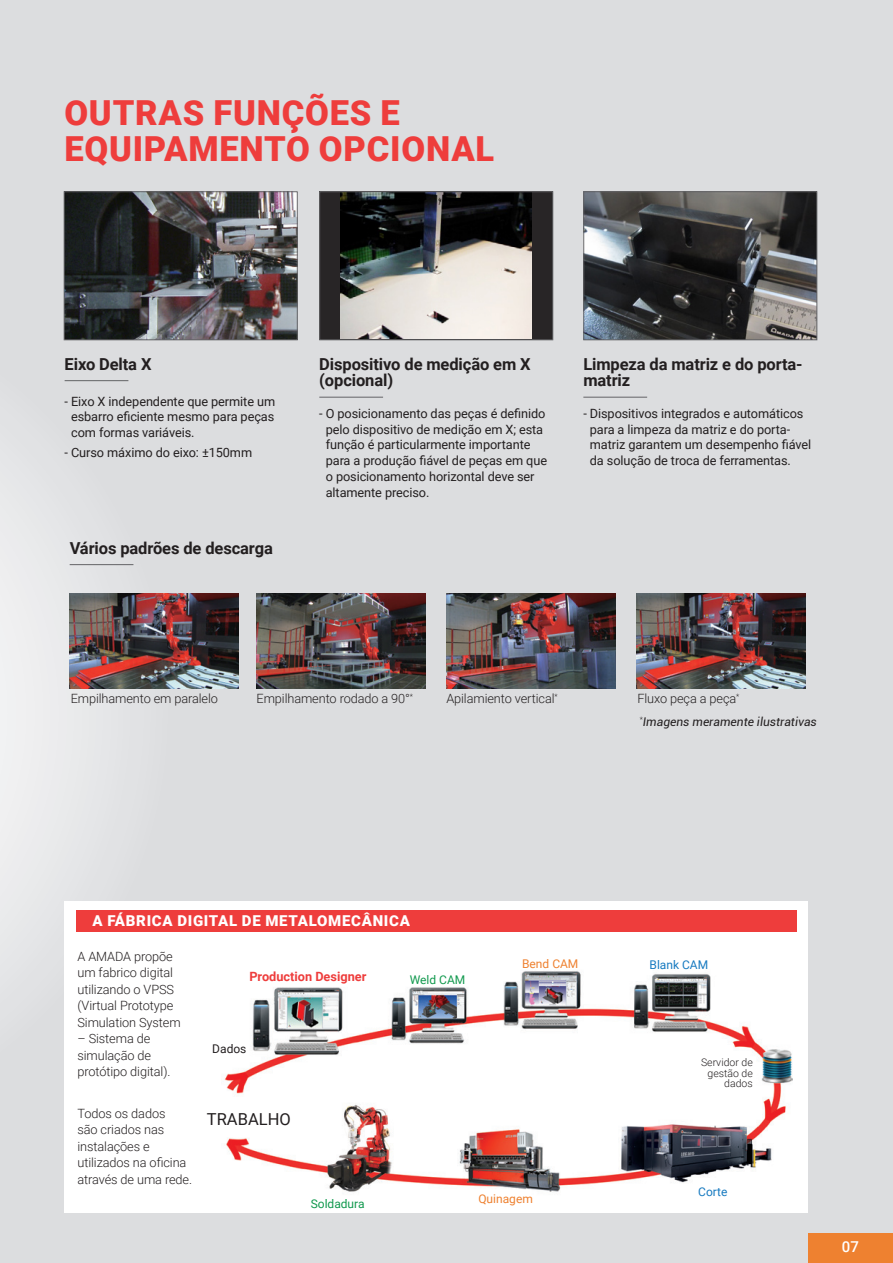
<style>
.page{position:relative;width:893px;height:1263px;background:#dcdddf}
.page>*{position:absolute;margin:0;border:0;box-sizing:border-box;transform-origin:0 0}
.t1{font:900 34.5px/36px "Roboto";letter-spacing:.025em;color:#ee3d3c}
.t2{font:700 16.5px/16.5px "Roboto";letter-spacing:-.005em;color:#231f20}
.t3{font:16.5px "Roboto";color:#231f20}
.t4{font:900 15px "Roboto";letter-spacing:.05em;color:#fff}
.t5{font:500 15px "Roboto";color:#fff}
.t6{font:12.75px/15.8px "Roboto";letter-spacing:-.01em;color:#231f20}
.t7{font:300 12.75px/16.5px "Roboto";letter-spacing:-.005em;color:#231f20}
.t8{font:700 12.75px "Roboto";color:#ee3d3c}
.t9{font:italic 12px "Roboto";color:#231f20}
.t10{font:12px "Roboto";color:#11994e}
.t11{font:12px "Roboto";color:#ee8130}
.t12{font:12px "Roboto";color:#177ac0}
.t13{font:12px "Roboto";color:#231f20}
.t14{font:300 10.5px/10.5px "Roboto";color:#231f20;text-align:right}
</style>
<div class="page">
<svg style="left:0;top:279px;width:176px;height:677px"></svg>
<div style="left:808px;top:1233px;width:85px;height:30px;background:#ee8130"></div>
<hr style="left:65px;top:380px;width:63px;height:1px;background:#636366">
<hr style="left:319px;top:397px;width:64px;height:1px;background:#636366">
<hr style="left:70px;top:564px;width:63px;height:1px;background:#636366">
<img style="left:66px;top:193px;width:230px;height:145px">
<div style="left:64px;top:191px;width:234px;height:149px;border:1px solid #636366"></div>
<div style="left:320px;top:192px;width:233px;height:148px;background:#282526"></div>
<img style="left:341px;top:193px;width:191px;height:145px">
<div style="left:319px;top:191px;width:234px;height:149px;border:1px solid #636366"></div>
<img style="left:257px;top:594px;width:169px;height:94px">
<img style="left:446px;top:594px;width:170px;height:94px">
<img style="left:636px;top:594px;width:169px;height:94px">
<img style="left:585px;top:193px;width:230px;height:145px">
<div style="left:583px;top:191px;width:234px;height:149px;border:1px solid #636366"></div>
<hr style="left:583px;top:397px;width:64px;height:1px;background:#636366">
<img style="left:69px;top:594px;width:170px;height:94px">
<div style="left:64px;top:901px;width:744px;height:312px;background:#fff"></div>
<div style="left:77px;top:910px;width:720px;height:21px;background:#ee3d3c"></div>
<img style="left:224px;top:971px;width:569px;height:221px">
<p class="t1" style="left:64px;top:94px;width:431px">OUTRAS FUNÇÕES E<br>EQUIPAMENTO OPCIONAL</p>
<p class="t2" style="left:65px;top:355px;width:88px">Eixo Delta X</p>
<p class="t6" style="left:71px;top:393px;width:206px;text-align:justify;text-indent:-6px">- Eixo X independente que permite um esbarro eficiente mesmo para peças com formas variáveis.</p>
<p class="t6" style="left:65px;top:444px;width:189px">- Curso máximo do eixo: ±150mm</p>
<p class="t2" style="left:70px;top:539px;width:205px">Vários padrões de descarga</p>
<p class="t2" style="left:319px;top:355px;width:213px">Dispositivo de medição em X (opcional)</p>
<p class="t6" style="left:326px;top:405px;width:223px;text-indent:-6px">- O posicionamento das peças é definido pelo dispositivo de medição em X; esta função é particularmente importante para a produção fiável de peças em que o posicionamento horizontal deve ser altamente preciso.</p>
<p class="t2" style="left:583px;top:355px;width:221px">Limpeza da matriz e do porta&shy;matriz</p>
<p class="t6" style="left:590px;top:405px;width:223px;text-indent:-6px">- Dispositivos integrados e automáticos para a limpeza da matriz e do porta&shy;matriz garantem um desempenho fiável da solução de troca de ferramentas.</p>
<p class="t7" style="left:71px;top:690px;width:149px">Empilhamento em paralelo</p>
<p class="t7" style="left:257px;top:690px;width:158px">Empilhamento rodado a 90°<sup>*</sup></p>
<p class="t7" style="left:637px;top:690px;width:104px">Fluxo peça a peça<sup>*</sup></p>
<p class="t7" style="left:446px;top:690px;width:113px">Apilamiento vertical<sup>*</sup></p>
<p class="t9" style="left:640px;top:713px;width:179px"><sup>*</sup>Imagens meramente ilustrativas</p>
<p class="t4" style="left:93px;top:911px;width:319px">A FÁBRICA DIGITAL DE METALOMECÂNICA</p>
<p class="t7" style="left:77px;top:947px;width:105px">A AMADA propõe um fabrico digital utilizando o VPSS (Virtual Prototype<br>Simulation System</p>
<p class="t7" style="left:77px;top:1030px;width:94px">– Sistema de simulação de protótipo digital).</p>
<p class="t7" style="left:77px;top:1104px;width:116px">Todos os dados<br>são criados nas instalações e utilizados na oficina através de uma rede.</p>
<p class="t8" style="left:249px;top:968px;width:119px">Production Designer</p>
<p class="t10" style="left:410px;top:972px;width:57px">Weld CAM</p>
<p class="t13" style="left:212px;top:1040px;width:36px">Dados</p>
<p class="t3" style="left:207px;top:1108px;width:85px">TRABALHO</p>
<p class="t10" style="left:311px;top:1195px;width:55px">Soldadura</p>
<p class="t11" style="left:522px;top:956px;width:58px">Bend CAM</p>
<p class="t11" style="left:478px;top:1191px;width:56px">Quinagem</p>
<p class="t12" style="left:650px;top:957px;width:60px">Blank CAM</p>
<p class="t14" style="left:701px;top:1057px;width:53px">Servidor de gestão de dados</p>
<p class="t12" style="left:698px;top:1183px;width:31px">Corte</p>
<p class="t5" style="left:842px;top:1236px;width:19px">07</p>
</div>
